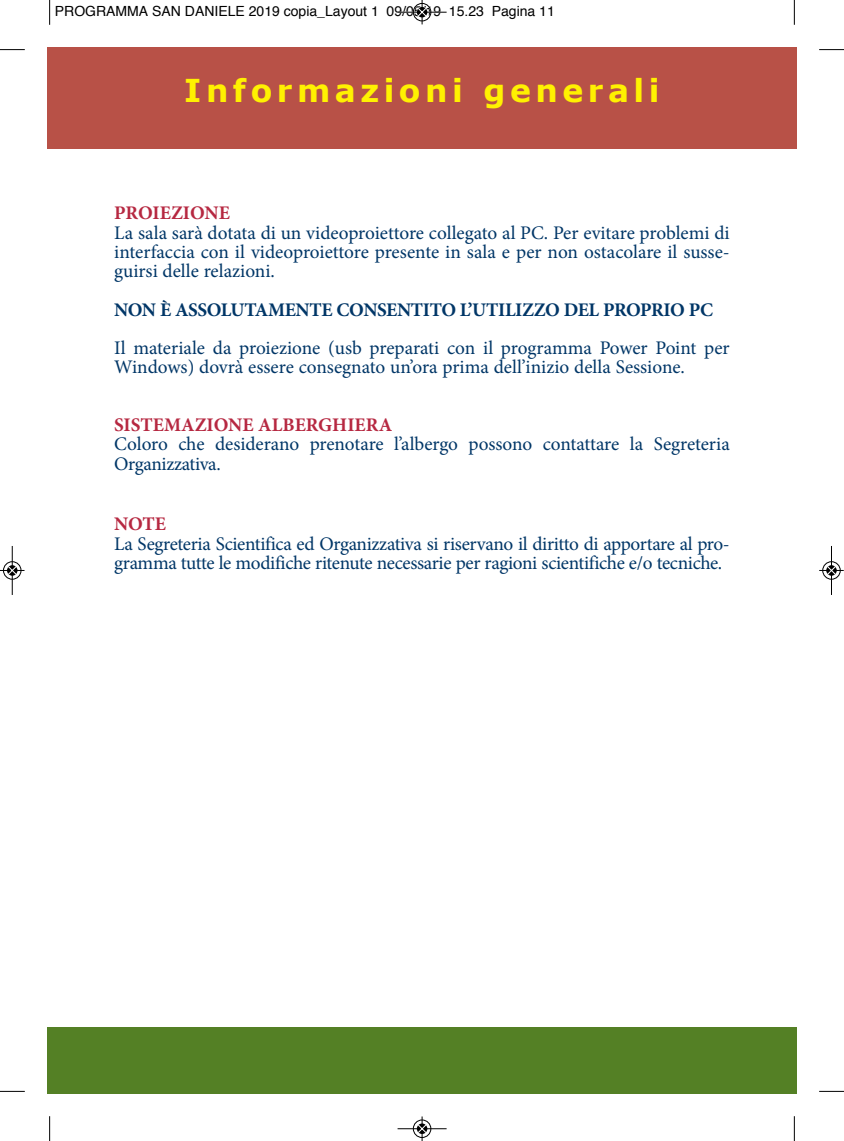
<style>
.page{position:relative;width:844px;height:1141px;background:#fff}
.page>*{position:absolute;margin:0;border:0;box-sizing:border-box;transform-origin:0 0}
.t1{font:700 31.5px "Verdana";letter-spacing:.14em;color:#fff101}
.t2{font:19.25px/19.2px "Minion Pro";letter-spacing:-.01em;color:#003667}
.t3{font:700 19.25px "Minion Pro";letter-spacing:-.02em;color:#003667}
.t4{font:700 19.25px "Minion Pro";color:#b62841}
.t5{font:14px "Helvetica";color:#000}
</style>
<div class="page">
<div style="left:47px;top:47px;width:749px;height:102px;background:#b85147"></div>
<div style="left:47px;top:1027px;width:749px;height:67px;background:#548025"></div>
<svg style="left:49px;top:0;width:1px;height:25px"></svg>
<svg style="left:0;top:49px;width:25px;height:1px"></svg>
<svg style="left:793px;top:0;width:1px;height:25px"></svg>
<svg style="left:819px;top:49px;width:24px;height:1px"></svg>
<svg style="left:49px;top:1116px;width:1px;height:25px"></svg>
<svg style="left:0;top:1091px;width:25px;height:1px"></svg>
<svg style="left:793px;top:1116px;width:1px;height:25px"></svg>
<svg style="left:819px;top:1091px;width:24px;height:1px"></svg>
<div style="left:412px;top:3px;width:19px;height:19px;border:1px solid #fff;border-radius:50%"></div>
<hr style="left:397px;top:12px;width:49px;height:1px;background:#000">
<div style="left:413px;top:3px;width:18px;height:18px;border:1px solid #000;border-radius:50%"></div>
<svg style="left:417px;top:0;width:9px;height:24px"></svg>
<div style="left:412px;top:1119px;width:19px;height:19px;border:1px solid #fff;border-radius:50%"></div>
<hr style="left:397px;top:1128px;width:49px;height:1px;background:#000">
<div style="left:413px;top:1120px;width:18px;height:18px;border:1px solid #000;border-radius:50%"></div>
<svg style="left:417px;top:1116px;width:9px;height:25px"></svg>
<div style="left:3px;top:561px;width:19px;height:19px;border:1px solid #fff;border-radius:50%"></div>
<hr style="left:12px;top:546px;width:1px;height:49px;background:#000">
<div style="left:3px;top:561px;width:18px;height:18px;border:1px solid #000;border-radius:50%"></div>
<svg style="left:0;top:566px;width:24px;height:9px"></svg>
<div style="left:821px;top:561px;width:19px;height:19px;border:1px solid #fff;border-radius:50%"></div>
<hr style="left:831px;top:546px;width:1px;height:49px;background:#000">
<div style="left:822px;top:561px;width:18px;height:18px;border:1px solid #000;border-radius:50%"></div>
<svg style="left:819px;top:566px;width:24px;height:9px"></svg>
<p class="t5" style="left:55px;top:5px;width:501px">PROGRAMMA SAN DANIELE 2019 copia_Layout 1 09/05/19 15.23 Pagina 11</p>
<h1 class="t1" style="left:184px;top:70px;width:476px">Informazioni generali</h1>
<p class="t4" style="left:114px;top:206px;width:117px">PROIEZIONE</p>
<p class="t2" style="left:114px;top:225px;width:617px;text-align:justify">La sala sarà dotata di un videoproiettore collegato al PC. Per evitare problemi di interfaccia con il videoproiettore presente in sala e per non ostacolare il susse&shy;guirsi delle relazioni.</p>
<p class="t3" style="left:114px;top:302px;width:600px">NON È ASSOLUTAMENTE CONSENTITO L’UTILIZZO DEL PROPRIO PC</p>
<p class="t2" style="left:114px;top:340px;width:617px">Il materiale da proiezione (usb preparati con il programma Power Point per<br>Windows) dovrà essere consegnato un’ora prima dell’inizio della Sessione.</p>
<p class="t4" style="left:114px;top:418px;width:279px">SISTEMAZIONE ALBERGHIERA</p>
<p class="t2" style="left:114px;top:436px;width:617px">Coloro che desiderano prenotare l’albergo possono contattare la Segreteria<br>Organizzativa.</p>
<p class="t4" style="left:114px;top:517px;width:53px">NOTE</p>
<p class="t2" style="left:114px;top:536px;width:617px">La Segreteria Scientifica ed Organizzativa si riservano il diritto di apportare al pro&shy;gramma tutte le modifiche ritenute necessarie per ragioni scientifiche e/o tecniche.</p>
</div>
